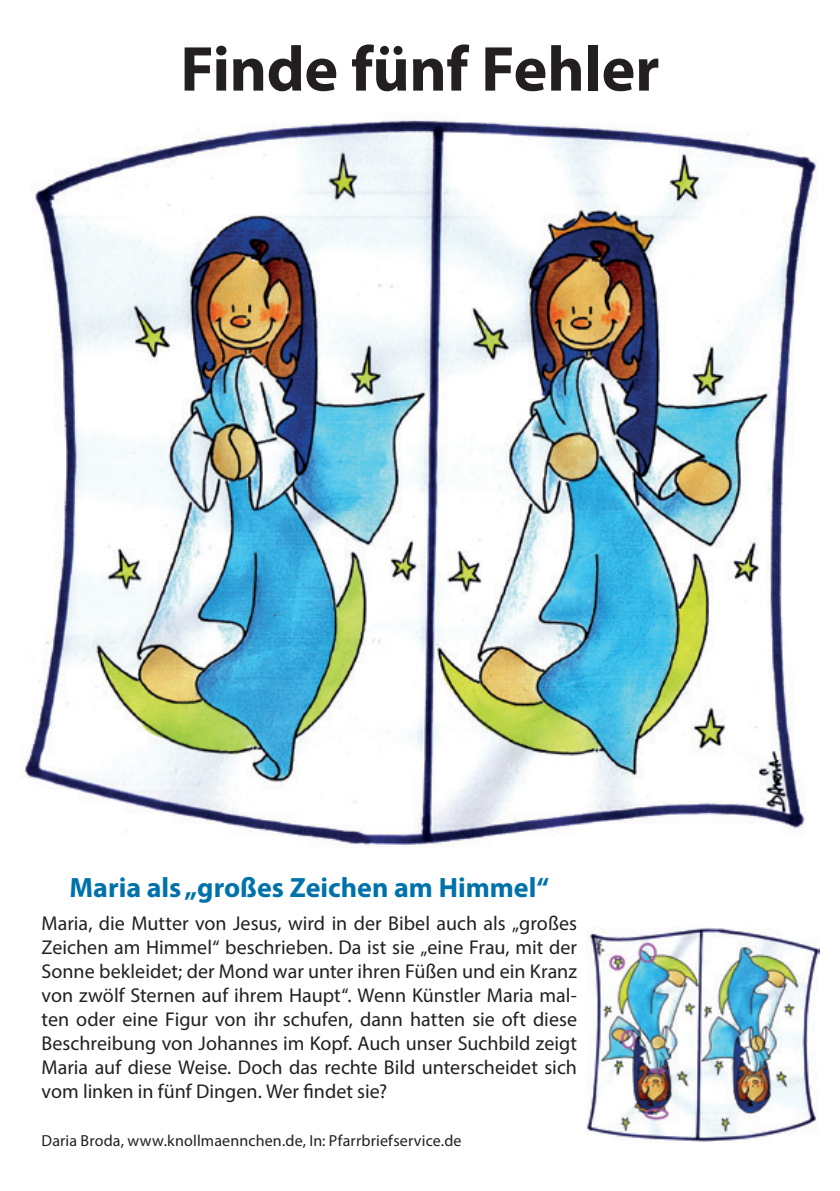
<style>
.page{position:relative;width:840px;height:1191px;background:#fff}
.page>*{position:absolute;margin:0;border:0;box-sizing:border-box;transform-origin:0 0}
.t1{font:700 64px "Myriad Pro";letter-spacing:-.01em;color:#231f20}
.t2{font:700 28px "Myriad Pro";color:#0072aa}
.t3{font:20px/24px "Myriad Pro";color:#231f20;text-align:justify}
.t4{font:16px "Myriad Pro";letter-spacing:.01em;color:#231f20}
</style>
<div class="page">
<img style="left:23px;top:120px;width:794px;height:727px">
<img style="left:586px;top:927px;width:232px;height:214px">
<h1 class="t1" style="left:180px;top:27px;width:480px">Finde fünf Fehler</h1>
<h2 class="t2" style="left:69px;top:869px;width:481px">Maria als „großes Zeichen am Himmel“</h2>
<p class="t3" style="left:42px;top:910px;width:536px">Maria, die Mutter von Jesus, wird in der Bibel auch als „großes Zeichen am Himmel“ beschrieben. Da ist sie „eine Frau, mit der Sonne bekleidet; der Mond war unter ihren Füßen und ein Kranz von zwölf Sternen auf ihrem Haupt“. Wenn Künstler Maria mal&shy;ten oder eine Figur von ihr schufen, dann hatten sie oft diese Beschreibung von Johannes im Kopf. Auch unser Suchbild zeigt Maria auf diese Weise. Doch das rechte Bild unterscheidet sich vom linken in fünf Dingen. Wer findet sie?</p>
<p class="t4" style="left:42px;top:1130px;width:421px">Daria Broda, www.knollmaennchen.de, In: Pfarrbriefservice.de</p>
</div>
